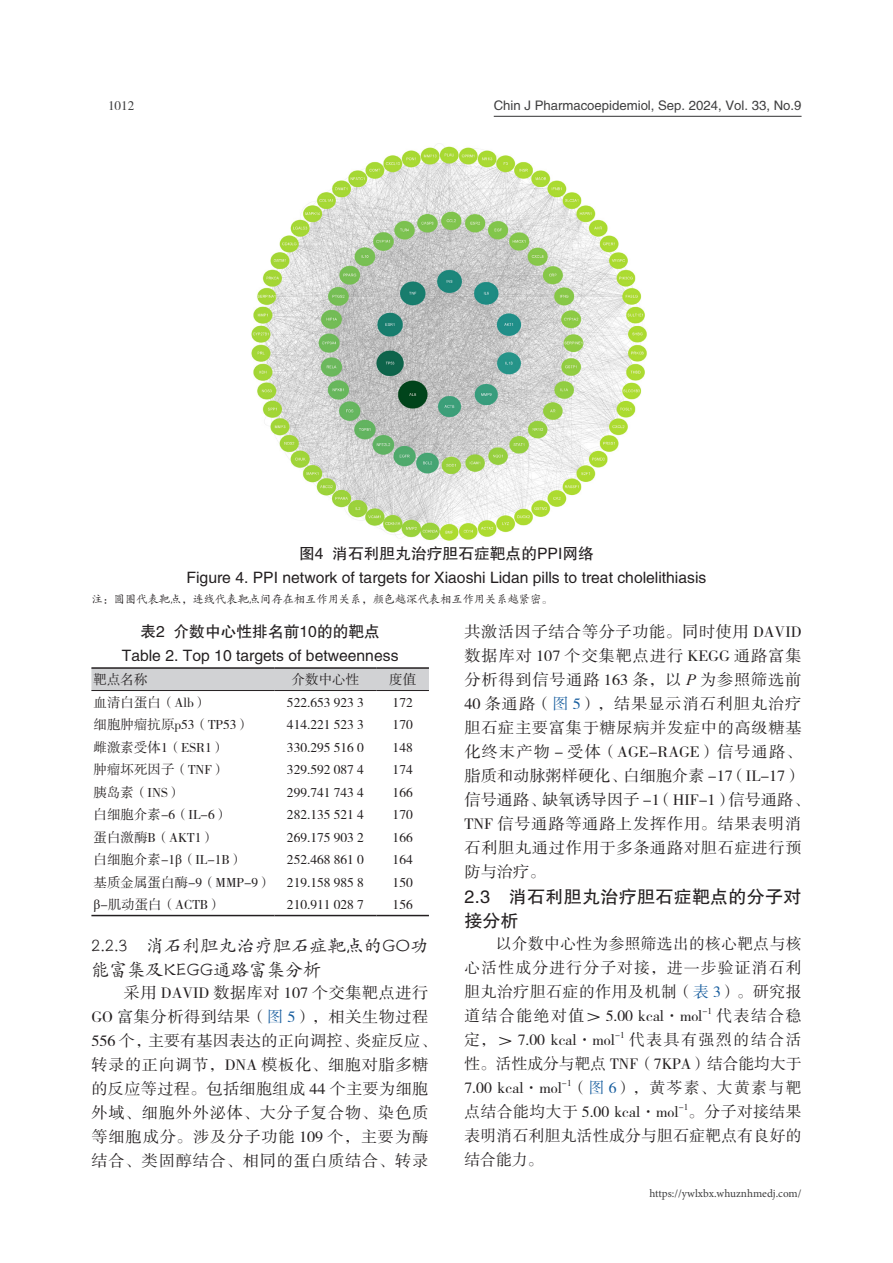
<style>
.page{position:relative;width:893px;height:1263px;background:#fff}
.page>*{position:absolute;margin:0;border:0;box-sizing:border-box;transform-origin:0 0}
._13_1_三级标题{font:18px/24px "FZKTK GBK1 0";letter-spacing:.01em;color:#231f20}
._13_正文二级标题{font:18px/24px "FZHTK GBK1 0";letter-spacing:.02em;color:#231f20}
._11_正文{font:15.75px/24px "FZSSK GBK1 0";letter-spacing:.035em;color:#231f20}
._15_图表名{font:15.75px "FZHTK GBK1 0";color:#231f20}
._11_正文-2{font:15.75px "FZSSK GBK1 0";color:#231f20}
._15_1_图表内容{font:13.5px "FZSSK GBK1 0";color:#231f20}
.t1{font:13.2px "FZHTK GBK1 0";color:#3e3e3f}
.t2{font:13.2px "FZSSK GBK1 0";color:#3e3e3f}
._14_图表注释{font:11.25px "FZKTK GBK1 0";color:#231f20}
.t3{font:11.25px "Minion Pro";color:#3e3e3f}
._11_正文-3{font:9.15px "FZSSK GBK1 0";color:#231f20}
.s1{font-family:"Times New Roman"}
.s2{font-family:"Times New Roman";font-style:italic}
.s3{color:#175d9e}
</style>
<div class="page">
<hr style="left:494px;top:116px;width:307px;height:1px;background:#3e3e3f">
<img style="left:251px;top:143px;width:396px;height:398px">
<div style="left:91px;top:669px;width:338px;height:21px;background:#d1d2d4"></div>
<hr style="left:91px;top:690px;width:183px;height:1px;background:#231f20">
<hr style="left:274px;top:690px;width:102px;height:1px;background:#231f20">
<hr style="left:376px;top:690px;width:53px;height:1px;background:#231f20">
<hr style="left:91px;top:667px;width:183px;height:2px;background:#231f20">
<hr style="left:274px;top:667px;width:102px;height:2px;background:#231f20">
<hr style="left:376px;top:667px;width:53px;height:2px;background:#231f20">
<hr style="left:91px;top:915px;width:183px;height:1px;background:#231f20">
<hr style="left:274px;top:915px;width:102px;height:1px;background:#231f20">
<hr style="left:376px;top:915px;width:53px;height:1px;background:#231f20">
<p class="t2" style="left:108px;top:98px;width:28px">1012</p>
<p class="t1" style="left:494px;top:98px;width:309px">Chin J Pharmacoepidemiol, Sep. 2024, Vol. 33, No.9</p>
<p class="_15_图表名" style="left:299px;top:545px;width:296px">图4 消石利胆丸治疗胆石症靶点的PPI网络</p>
<p class="_15_图表名" style="left:187px;top:569px;width:521px">Figure 4. PPI network of targets for Xiaoshi Lidan pills to treat cholelithiasis</p>
<p class="_14_图表注释" style="left:91px;top:594px;width:463px">注：圆圈代表靶点，连线代表靶点间存在相互作用关系，颜色越深代表相互作用关系越紧密。</p>
<p class="_15_图表名" style="left:140px;top:623px;width:241px">表2 介数中心性排名前10的的靶点</p>
<p class="_15_图表名" style="left:122px;top:647px;width:278px">Table 2. Top 10 targets of betweenness</p>
<p class="_15_1_图表内容" style="left:94px;top:672px;width:56px">靶点名称</p>
<p class="_15_1_图表内容" style="left:292px;top:672px;width:69px">介数中心性</p>
<p class="_15_1_图表内容" style="left:389px;top:672px;width:28px">度值</p>
<p class="_15_1_图表内容" style="left:94px;top:695px;width:115px">血清白蛋白（Alb）</p>
<p class="_15_1_图表内容" style="left:287px;top:695px;width:78px">522.653 923 3</p>
<p class="_15_1_图表内容" style="left:393px;top:695px;width:22px">172</p>
<p class="_15_1_图表内容" style="left:94px;top:717px;width:158px">细胞肿瘤抗原p53（TP53）</p>
<p class="_15_1_图表内容" style="left:287px;top:717px;width:78px">414.221 523 3</p>
<p class="_15_1_图表内容" style="left:393px;top:717px;width:22px">170</p>
<p class="_15_1_图表内容" style="left:94px;top:740px;width:133px">雌激素受体1（ESR1）</p>
<p class="_15_1_图表内容" style="left:287px;top:740px;width:78px">330.295 516 0</p>
<p class="_15_1_图表内容" style="left:393px;top:740px;width:22px">148</p>
<p class="_15_1_图表内容" style="left:94px;top:762px;width:133px">肿瘤坏死因子（TNF）</p>
<p class="_15_1_图表内容" style="left:287px;top:762px;width:78px">329.592 087 4</p>
<p class="_15_1_图表内容" style="left:393px;top:762px;width:22px">174</p>
<p class="_15_1_图表内容" style="left:94px;top:785px;width:89px">胰岛素（INS）</p>
<p class="_15_1_图表内容" style="left:287px;top:785px;width:78px">299.741 743 4</p>
<p class="_15_1_图表内容" style="left:393px;top:785px;width:22px">166</p>
<p class="_15_1_图表内容" style="left:94px;top:807px;width:136px">白细胞介素-6（IL-6）</p>
<p class="_15_1_图表内容" style="left:287px;top:807px;width:78px">282.135 521 4</p>
<p class="_15_1_图表内容" style="left:393px;top:807px;width:22px">170</p>
<p class="_15_1_图表内容" style="left:94px;top:830px;width:123px">蛋白激酶B（AKT1）</p>
<p class="_15_1_图表内容" style="left:287px;top:830px;width:78px">269.175 903 2</p>
<p class="_15_1_图表内容" style="left:393px;top:830px;width:22px">166</p>
<p class="_15_1_图表内容" style="left:94px;top:852px;width:151px">白细胞介素-1<span class="s1">β</span>（IL-1B）</p>
<p class="_15_1_图表内容" style="left:287px;top:852px;width:78px">252.468 861 0</p>
<p class="_15_1_图表内容" style="left:393px;top:852px;width:22px">164</p>
<p class="_15_1_图表内容" style="left:94px;top:875px;width:180px">基质金属蛋白酶-9（MMP-9）</p>
<p class="_15_1_图表内容" style="left:287px;top:875px;width:78px">219.158 985 8</p>
<p class="_15_1_图表内容" style="left:393px;top:875px;width:22px">150</p>
<p class="_15_1_图表内容" style="left:94px;top:897px;width:130px"><span class="s1">β</span>-肌动蛋白（ACTB）</p>
<p class="_15_1_图表内容" style="left:287px;top:897px;width:78px">210.911 028 7</p>
<p class="_15_1_图表内容" style="left:393px;top:897px;width:22px">156</p>
<p class="_11_正文" style="left:464px;top:621px;width:347px">共激活因子结合等分子功能。同时使用 DAVID数据库对 107 个交集靶点进行 KEGG 通路富集分析得到信号通路 163 条，以 <span class="s2">P</span> 为参照筛选前<br>40 条通路（<span class="s3">图 5</span>），结果显示消石利胆丸治疗胆石症主要富集于糖尿病并发症中的高级糖基化终末产物 - 受体（AGE-RAGE）信号通路、脂质和动脉粥样硬化、白细胞介素 -17（IL-17）信号通路、缺氧诱导因子 -1（HIF-1）信号通路、<br>TNF 信号通路等通路上发挥作用。结果表明消石利胆丸通过作用于多条通路对胆石症进行预防与治疗。</p>
<p class="_13_正文二级标题" style="left:464px;top:885px;width:339px">2.3 消石利胆丸治疗胆石症靶点的分子对接分析</p>
<p class="_11_正文" style="left:464px;top:933px;width:339px;text-align:justify;text-indent:32px">以介数中心性为参照筛选出的核心靶点与核心活性成分进行分子对接，进一步验证消石利胆丸治疗胆石症的作用及机制（<span class="s3">表 3</span>）。研究报道结合能绝对值＞ 5.00 kcal·mol</p>
<p class="_13_1_三级标题" style="left:91px;top:934px;width:339px">2.2.3 消石利胆丸治疗胆石症靶点的GO功能富集及KEGG通路富集分析</p>
<p class="_11_正文" style="left:91px;top:981px;width:347px;text-indent:32px">采用 DAVID 数据库对 107 个交集靶点进行<br>GO 富集分析得到结果（<span class="s3">图 5</span>），相关生物过程<br>556 个，主要有基因表达的正向调控、炎症反应、转录的正向调节，DNA 模板化、细胞对脂多糖的反应等过程。包括细胞组成 44 个主要为细胞外域、细胞外外泌体、大分子复合物、染色质等细胞成分。涉及分子功能 109 个，主要为酶结合、类固醇结合、相同的蛋白质结合、转录</p>
<p class="_11_正文-3" style="left:703px;top:1006px;width:11px">-1</p>
<p class="_11_正文" style="left:716px;top:1005px;width:86px">代表结合稳</p>
<p class="_11_正文-2" style="left:464px;top:1032px;width:152px">定，＞ 7.00 kcal·mol</p>
<p class="_11_正文-3" style="left:615px;top:1030px;width:11px">-1</p>
<p class="_11_正文" style="left:464px;top:1029px;width:339px;text-align:justify;text-indent:165px">代表具有强烈的结合活性。活性成分与靶点 TNF（7KPA）结合能均大于7.00 kcal·mol</p>
<p class="_11_正文-3" style="left:562px;top:1078px;width:11px">-1</p>
<p class="_11_正文" style="left:464px;top:1077px;width:339px;text-indent:107px">（<span class="s3">图 6</span>），黄芩素、大黄素与靶点结合能均大于 5.00 kcal·mol</p>
<p class="_11_正文-3" style="left:679px;top:1102px;width:11px">-1</p>
<p class="_11_正文" style="left:464px;top:1101px;width:339px;text-align:justify;text-indent:224px">。分子对接结果表明消石利胆丸活性成分与胆石症靶点有良好的结合能力。</p>
<p class="t3" style="left:649px;top:1185px;width:154px">https://ywlxbx.whuznhmedj.com/</p>
</div>
